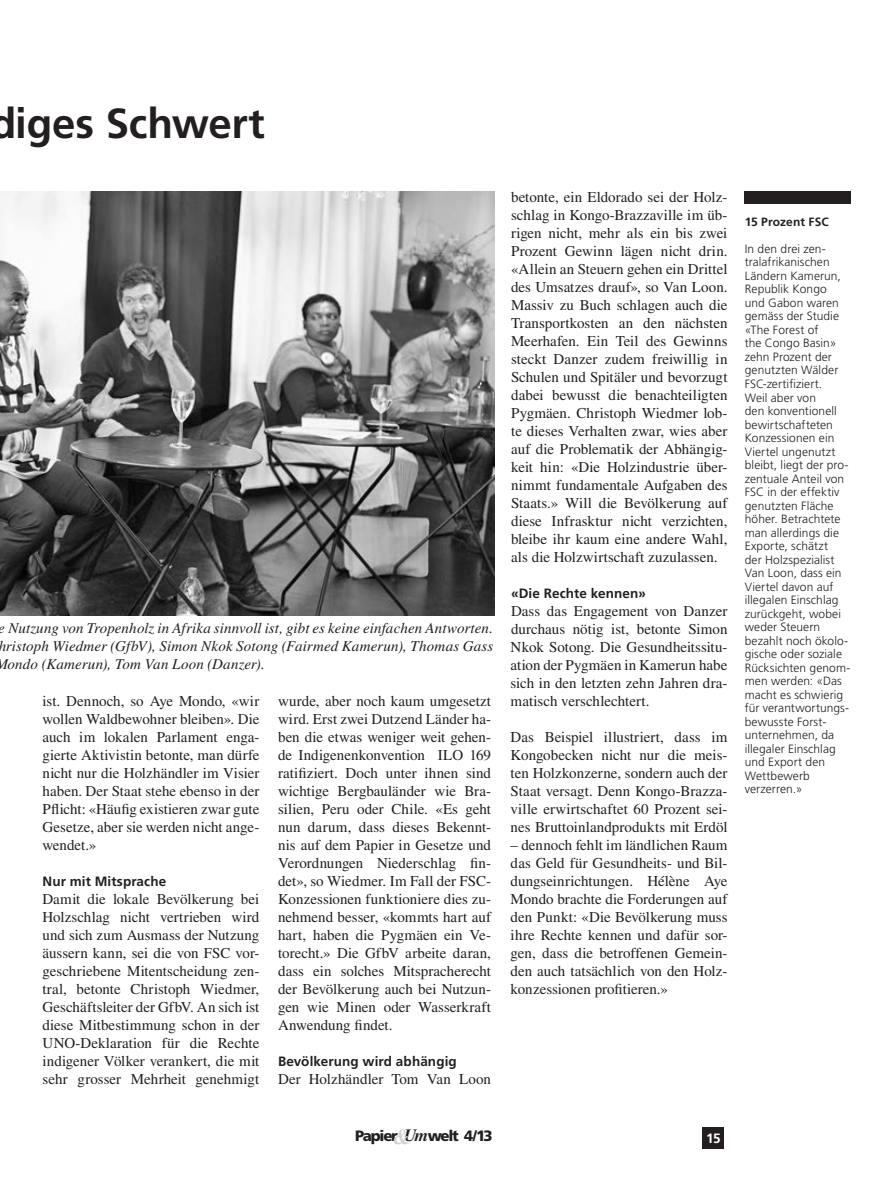
<style>
.page{position:relative;width:893px;height:1191px;background:#fff}
.page>*{position:absolute;margin:0;border:0;box-sizing:border-box;transform-origin:0 0}
.t1{font:700 42px "Frutiger LT Std";letter-spacing:-.005em;color:#231f20}
.t2{font:15px/18px "Times LT Std";color:#231f20;text-align:justify}
.t3{font:italic 15px/18px "Times LT Std";letter-spacing:.01em;color:#231f20;text-align:justify}
.t4{font:900 15px "Frutiger LT Std";letter-spacing:-.085em;color:#231f20}
.t5{font:700 13.5px "Frutiger LT Std";letter-spacing:.01em;color:#231f20}
.t6{font:700 13.5px "Frutiger LT Std";color:#fff}
.t7{font:300 12px/13.5px "Frutiger LT Std";letter-spacing:.005em;color:#231f20}
.t8{font:700 12px "Frutiger LT Std";letter-spacing:.015em;color:#231f20}
.s1{font-family:"Times LT Std";font-weight:700;font-style:italic;font-size:21.3px;color:#d1d2d4}
.s2{font-family:"Times LT Std";font-weight:700;font-style:italic;font-size:17.25px}
</style>
<div class="page">
<div style="left:703px;top:1127px;width:21px;height:21px;background:#231f20"></div>
<div style="left:744px;top:191px;width:106px;height:13px;background:#231f20"></div>
<img style="left:0;top:191px;width:494px;height:425px">
<h1 class="t1" style="left:-10px;top:98px;width:276px">diges Schwert</h1>
<p class="t3" style="left:-5px;top:619px;width:500px">e Nutzung von Tropenholz in Afrika sinnvoll ist, gibt es keine einfachen Antworten. hristoph Wiedmer (GfbV), Simon Nkok Sotong (Fairmed Kamerun), Thomas Gass Mondo (Kamerun), Tom Van Loon (Danzer).</p>
<p class="t2" style="left:43px;top:691px;width:218px">ist. Dennoch, so Aye Mondo, «wir wollen Waldbewohner bleiben». Die auch im lokalen Parlament enga&shy;gierte Aktivistin betonte, man dürfe nicht nur die Holzhändler im Visier haben. Der Staat stehe ebenso in der Pflicht: «Häufig existieren zwar gute Gesetze, aber sie werden nicht ange&shy;wendet.»</p>
<p class="t5" style="left:43px;top:873px;width:125px">Nur mit Mitsprache</p>
<p class="t2" style="left:43px;top:889px;width:218px">Damit die lokale Bevölkerung bei Holzschlag nicht vertrieben wird und sich zum Ausmass der Nutzung äussern kann, sei die von FSC vor&shy;geschriebene Mitentscheidung zen&shy;tral, betonte Christoph Wiedmer, Geschäftsleiter der GfbV. An sich ist diese Mitbestimmung schon in der UNO-Deklaration für die Rechte indigener Völker verankert, die mit sehr grosser Mehrheit genehmigt</p>
<p class="t2" style="left:278px;top:691px;width:215px">wurde, aber noch kaum umgesetzt wird. Erst zwei Dutzend Länder ha&shy;ben die etwas weniger weit gehen&shy;de Indigenenkonvention ILO 169 ratifiziert. Doch unter ihnen sind wichtige Bergbauländer wie Bra&shy;silien, Peru oder Chile. «Es geht nun darum, dass dieses Bekennt&shy;nis auf dem Papier in Gesetze und Verordnungen Niederschlag fin&shy;det», so Wiedmer. Im Fall der FSC-Konzessionen funktioniere dies zu&shy;nehmend besser, «kommts hart auf hart, haben die Pygmäen ein Ve&shy;torecht.» Die GfbV arbeite daran, dass ein solches Mitspracherecht der Bevölkerung auch bei Nutzun&shy;gen wie Minen oder Wasserkraft Anwendung findet.</p>
<p class="t5" style="left:278px;top:1053px;width:180px">Bevölkerung wird abhängig</p>
<p class="t2" style="left:278px;top:1069px;width:214px">Der Holzhändler Tom Van Loon</p>
<p class="t2" style="left:511px;top:187px;width:218px">betonte, ein Eldorado sei der Holz&shy;schlag in Kongo-Brazzaville im üb&shy;rigen nicht, mehr als ein bis zwei Prozent Gewinn lägen nicht drin. «Allein an Steuern gehen ein Drittel des Umsatzes drauf», so Van Loon.<br>Massiv zu Buch schlagen auch die Transportkosten an den nächsten Meerhafen. Ein Teil des Gewinns steckt Danzer zudem freiwillig in Schulen und Spitäler und bevorzugt dabei bewusst die benachteiligten Pygmäen. Christoph Wiedmer lob&shy;te dieses Verhalten zwar, wies aber auf die Problematik der Abhängig&shy;keit hin: «Die Holzindustrie über&shy;nimmt fundamentale Aufgaben des Staats.» Will die Bevölkerung auf diese Infrasktur nicht verzichten, bleibe ihr kaum eine andere Wahl, als die Holzwirtschaft zuzulassen.</p>
<p class="t5" style="left:511px;top:585px;width:137px">«Die Rechte kennen»</p>
<p class="t2" style="left:511px;top:601px;width:218px">Dass das Engagement von Danzer durchaus nötig ist, betonte Simon Nkok Sotong. Die Gesundheitssitu&shy;ation der Pygmäen in Kamerun habe sich in den letzten zehn Jahren dra&shy;matisch verschlechtert.</p>
<p class="t2" style="left:511px;top:727px;width:218px">Das Beispiel illustriert, dass im Kongobecken nicht nur die meis&shy;ten Holzkonzerne, sondern auch der Staat versagt. Denn Kongo-Brazza&shy;ville erwirtschaftet 60 Prozent sei&shy;nes Bruttoinlandprodukts mit Erdöl</p>
<p class="t2" style="left:511px;top:835px;width:218px">– dennoch fehlt im ländlichen Raum das Geld für Gesundheits- und Bil&shy;dungseinrichtungen. Hélène Aye Mondo brachte die Forderungen auf den Punkt: «Die Bevölkerung muss ihre Rechte kennen und dafür sor&shy;gen, dass die betroffenen Gemein&shy;den auch tatsächlich von den Holz&shy;konzessionen profitieren.»</p>
<p class="t8" style="left:745px;top:215px;width:86px">15 Prozent FSC</p>
<p class="t7" style="left:745px;top:242px;width:107px">In den drei zen&shy;tralafrikanischen<br>Ländern Kamerun,<br>Republik Kongo<br>und Gabon waren gemäss der Studie «The Forest of<br>the Congo Basin» zehn Prozent der genutzten Wälder<br>FSC-zertifiziert.<br>Weil aber von<br>den konventionell bewirtschafteten<br>Konzessionen ein<br>Viertel ungenutzt bleibt, liegt der pro&shy;zentuale Anteil von<br>FSC in der effektiv genutzten Fläche höher. Betrachtete man allerdings die<br>Exporte, schätzt<br>der Holzspezialist<br>Van Loon, dass ein<br>Viertel davon auf illegalen Einschlag zurückgeht, wobei weder Steuern bezahlt noch ökolo&shy;gische oder soziale<br>Rücksichten genom&shy;men werden: «Das macht es schwierig für verantwortungs&shy;bewusste Forst&shy;unternehmen, da illegaler Einschlag und Export den<br>Wettbewerb verzerren.»</p>
<p class="t4" style="left:355px;top:1127px;width:139px">Papier <span class="s1">&amp;</span><span class="s2">Um</span>welt 4/13</p>
<p class="t6" style="left:706px;top:1130px;width:16px">15</p>
</div>
